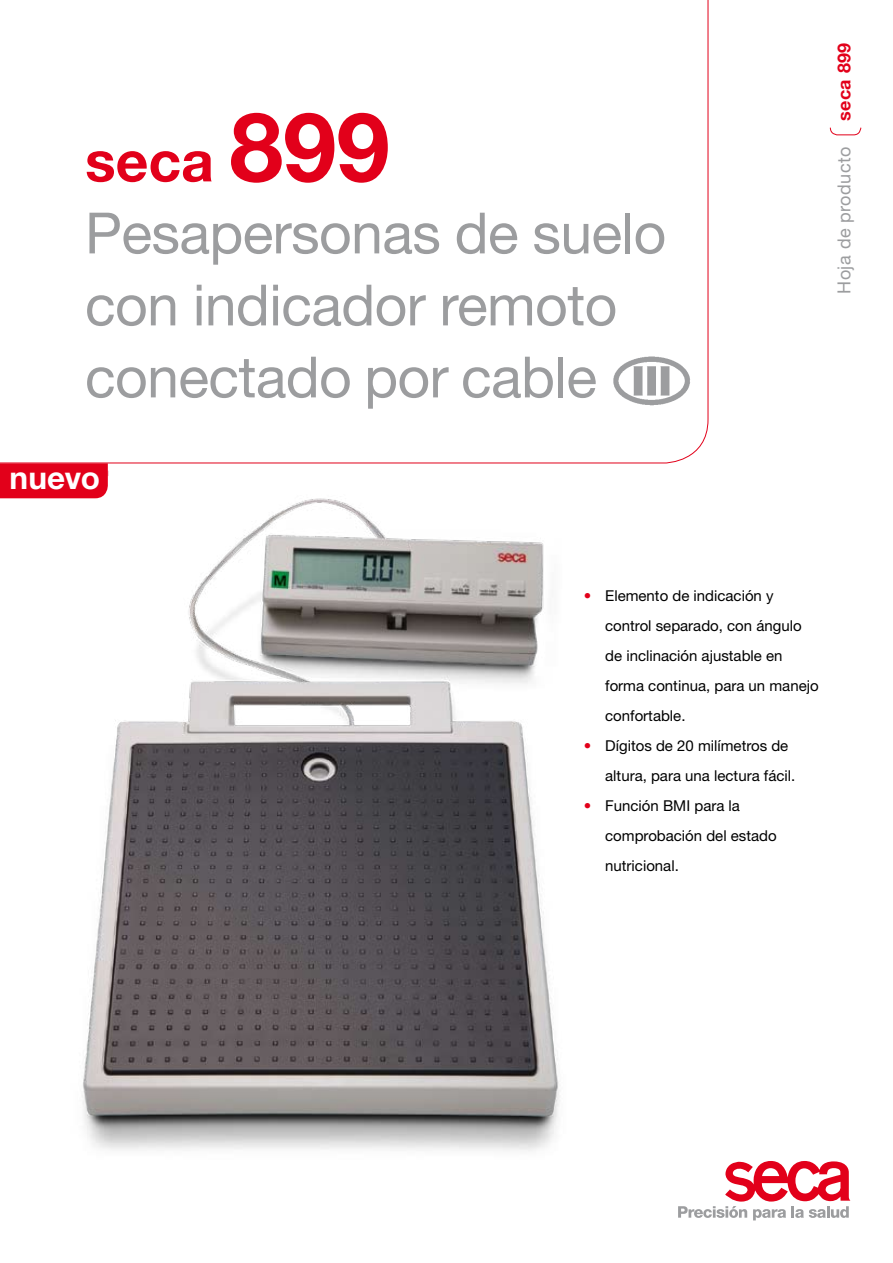
<style>
.page{position:relative;width:893px;height:1263px;background:#fff}
.page>*{position:absolute;margin:0;border:0;box-sizing:border-box;transform-origin:0 0}
.t1{font:57px/72px "Helvetica Neue";letter-spacing:-.01em;color:#9c9d9f}
.t2{font:700 31.5px "Helvetica Neue";letter-spacing:-.005em;color:#fff}
.t3{font:18px "Helvetica Neue";letter-spacing:.025em;color:#9c9d9f}
.t4{font:700 18px "Helvetica Neue";letter-spacing:.025em;color:#e2001a}
.t5{font:15px/30px "Helvetica Neue";color:#000}
.s1{font-weight:700;color:#e2001a}
.s2{font-weight:700;font-size:96px;color:#e2001a}
.s3{color:#e2001a}
</style>
<div class="page">
<img style="left:62px;top:470px;width:498px;height:681px">
<svg style="left:0;top:0;width:709px;height:464px"></svg>
<svg style="left:830px;top:127px;width:31px;height:9px"></svg>
<img style="left:609px;top:350px;width:85px;height:64px">
<div style="left:0;top:463px;width:108px;height:35px;background:#e2001a"></div>
<svg style="left:678px;top:1161px;width:172px;height:59px"></svg>
<h1 class="t1" style="left:85px;top:124px;width:583px"><span class="s1">seca</span> <span class="s2">899<br></span>Pesapersonas de suelo con indicador remoto conectado por cable</h1>
<h2 class="t2" style="left:10px;top:459px;width:92px">nuevo</h2>
<p class="t4" style="left:833px;top:121px;width:80px;rotate:-90deg">seca 899</p>
<p class="t3" style="left:833px;top:294px;width:149px;rotate:-90deg">Hoja de producto</p>
<p class="t5" style="left:605px;top:581px;width:215px;text-indent:-21px"><span class="s3">•</span> Elemento de indicación y control separado, con ángulo de inclinación ajustable en forma continua, para un manejo confortable.</p>
<p class="t5" style="left:605px;top:731px;width:192px;text-indent:-21px"><span class="s3">•</span> Dígitos de 20 milímetros de altura, para una lectura fácil.</p>
<p class="t5" style="left:605px;top:791px;width:173px;text-indent:-21px"><span class="s3">•</span> Función BMI para la comprobación del estado nutricional.</p>
</div>
